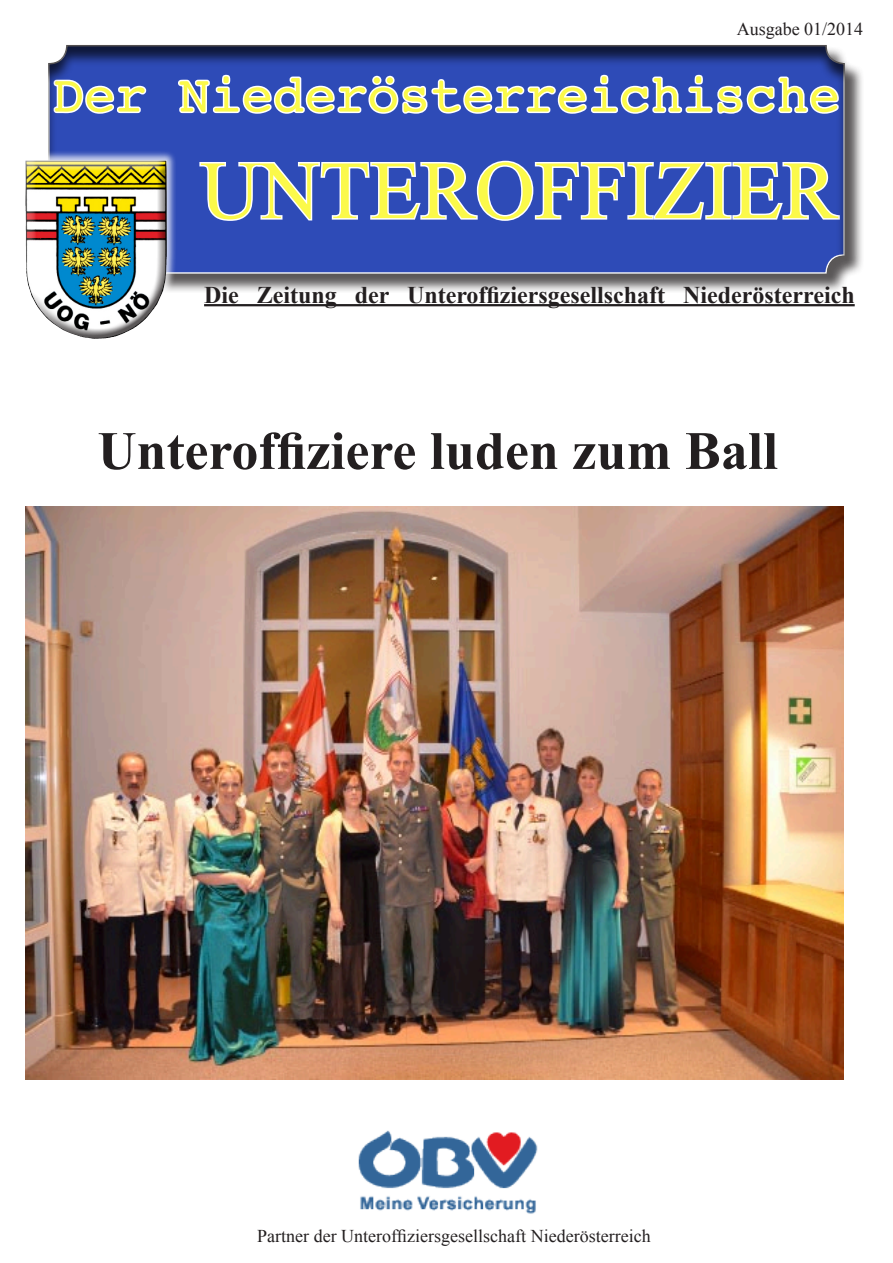
<style>
.page{position:relative;width:893px;height:1263px;background:#fff}
.page>*{position:absolute;margin:0;border:0;box-sizing:border-box;transform-origin:0 0}
.t1{font:82.5px "Times New Roman";color:#fbf94a}
.t2{font:700 54px "Times New Roman";color:#231f20}
.t3{font:52.5px "Courier";color:#fbf94a}
.t4{font:700 24px "Times New Roman";color:#231f20}
.t5{font:18px "Times New Roman";color:#231f20}
</style>
<div class="page">
<div style="left:49px;top:46px;width:815px;height:247px;background:#231f20;opacity:.75"></div>
<div style="left:12px;top:15px;width:881px;height:259px;background:#231f20;opacity:.78"></div>
<div style="left:14px;top:149px;width:162px;height:198px;background:#fff;opacity:.76"></div>
<div style="left:26px;top:159px;width:146px;height:182px;background:#231f20;opacity:.75"></div>
<hr style="left:204px;top:304px;width:651px;height:2px;background:#231f20">
<img style="left:358px;top:1130px;width:180px;height:84px">
<img style="left:25px;top:506px;width:818px;height:573px">
<p class="t5" style="left:737px;top:17px;width:128px">Ausgabe 01/2014</p>
<h3 class="t3" style="left:53px;top:54px;width:789px">Der Niederösterreichische</h3>
<h1 class="t1" style="left:200px;top:135px;width:639px">UNTEROFFIZIER</h1>
<h3 class="t4" style="left:204px;top:278px;width:652px">Die Zeitung der Unteroffiziersgesellschaft Niederösterreich</h3>
<h2 class="t2" style="left:97px;top:413px;width:682px">Unteroffiziere luden zum Ball</h2>
<p class="t5" style="left:257px;top:1223px;width:395px">Partner der Unteroffiziersgesellschaft Niederösterreich</p>
</div>
